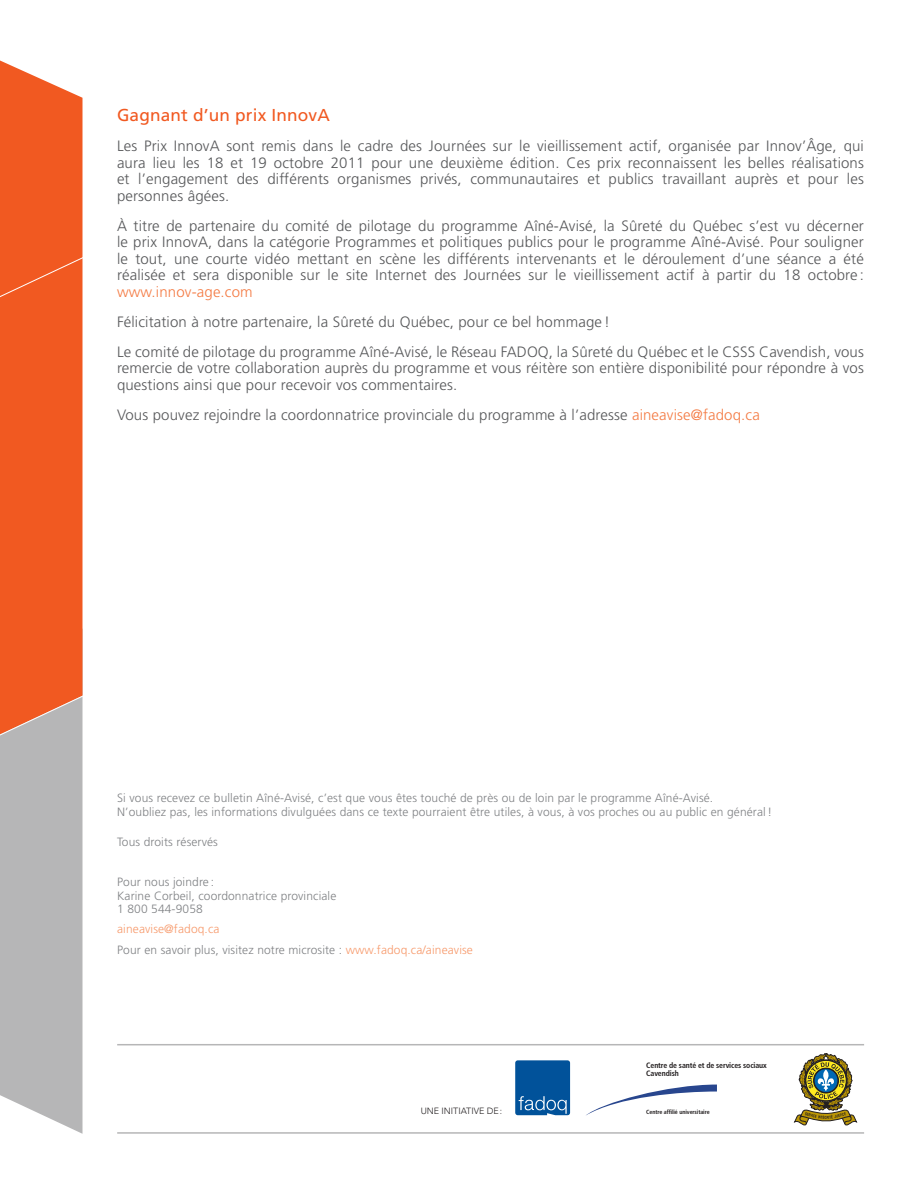
<style>
.page{position:relative;width:918px;height:1188px;background:#fff}
.page>*{position:absolute;margin:0;border:0;box-sizing:border-box;transform-origin:0 0}
.Sous-titre{font:17.25px "Frutiger";letter-spacing:.01em;color:#f15921}
.Texte_Courant{font:300 15px/16.5px "Frutiger";letter-spacing:.01em;color:#57585a;text-align:justify}
.Texte_Courant-2{font:300 12px/13.5px "Frutiger";letter-spacing:.01em;color:#808285}
.Texte_Courant-3{font:300 12px "Frutiger";letter-spacing:.01em;color:#f79a6c}
.t1{font:300 9px "Avenir";color:#231f20}
.t2{font:700 condensed 7.8px "Frutiger";letter-spacing:-.015em;color:#231f20}
.t3{font:700 condensed 6px "Frutiger";letter-spacing:-.015em;color:#231f20}
.s1{color:#f47b44}
.s2{color:#f79a6c}
</style>
<div class="page">
<svg style="left:0;top:884px;width:82px;height:250px;background:#bbbbbc"></svg>
<div style="left:0;top:356px;width:82px;height:51px;background:#f15921"></div>
<svg style="left:0;top:407px;width:83px;height:477px;background:#dc7b57"></svg>
<svg style="left:0;top:60px;width:83px;height:296px;background:#f26531"></svg>
<hr style="left:117px;top:1132px;width:747px;height:2px;background:#b6b6b7">
<hr style="left:117px;top:1044px;width:747px;height:1px;background:#b6b6b7">
<svg style="left:586px;top:1085px;width:131px;height:31px"></svg>
<svg style="left:515px;top:1060px;width:55px;height:55px;background:#135ea1"></svg>
<svg style="left:794px;top:1053px;width:63px;height:73px"></svg>
<p class="Sous-titre" style="left:117px;top:105px;width:214px">Gagnant d’un prix InnovA</p>
<p class="Texte_Courant" style="left:117px;top:138px;width:748px">Les Prix InnovA sont remis dans le cadre des Journées sur le vieillissement actif, organisée par Innov’Âge, qui aura lieu les 18 et 19 octobre 2011 pour une deuxième édition. Ces prix reconnaissent les belles réalisations et l’engagement des différents organismes privés, communautaires et publics travaillant auprès et pour les personnes âgées.</p>
<p class="Texte_Courant" style="left:117px;top:217px;width:748px">À titre de partenaire du comité de pilotage du programme Aîné-Avisé, la Sûreté du Québec s’est vu décerner le prix InnovA, dans la catégorie Programmes et politiques publics pour le programme Aîné-Avisé. Pour souligner le tout, une courte vidéo mettant en scène les différents intervenants et le déroulement d’une séance a été réalisée et sera disponible sur le site Internet des Journées sur le vieillissement actif à partir du 18 octobre : <span class="s1">www.innov-age.com</span></p>
<p class="Texte_Courant" style="left:117px;top:313px;width:495px">Félicitation à notre partenaire, la Sûreté du Québec, pour ce bel hommage !</p>
<p class="Texte_Courant" style="left:117px;top:343px;width:748px">Le comité de pilotage du programme Aîné-Avisé, le Réseau FADOQ, la Sûreté du Québec et le CSSS Cavendish, vous remercie de votre collaboration auprès du programme et vous réitère son entière disponibilité pour répondre à vos questions ainsi que pour recevoir vos commentaires.</p>
<p class="Texte_Courant" style="left:117px;top:406px;width:644px">Vous pouvez rejoindre la coordonnatrice provinciale du programme à l’adresse <span class="s1">aineavise@fadoq.ca</span></p>
<p class="Texte_Courant-2" style="left:117px;top:791px;width:657px">Si vous recevez ce bulletin Aîné-Avisé, c’est que vous êtes touché de près ou de loin par le programme Aîné-Avisé.<br>N’oubliez pas, les informations divulguées dans ce texte pourraient être utiles, à vous, à vos proches ou au public en général!</p>
<p class="Texte_Courant-2" style="left:117px;top:835px;width:102px">Tous droits réservés</p>
<p class="Texte_Courant-2" style="left:117px;top:875px;width:221px">Pour nous joindre :<br>Karine Corbeil, coordonnatrice provinciale<br>1 800 544-9058</p>
<p class="Texte_Courant-3" style="left:117px;top:922px;width:104px">aineavise@fadoq.ca</p>
<p class="Texte_Courant-2" style="left:117px;top:943px;width:357px">Pour en savoir plus, visitez notre microsite : <span class="s2">www.fadoq.ca/aineavise</span></p>
<p class="t2" style="left:646px;top:1061px;width:122px">Centre de santé et de services sociaux</p>
<p class="t2" style="left:646px;top:1069px;width:34px">Cavendish</p>
<p class="t1" style="left:421px;top:1105px;width:83px">UNE INITIATIVE DE:</p>
<p class="t3" style="left:646px;top:1108px;width:65px">Centre affilié universitaire</p>
</div>
